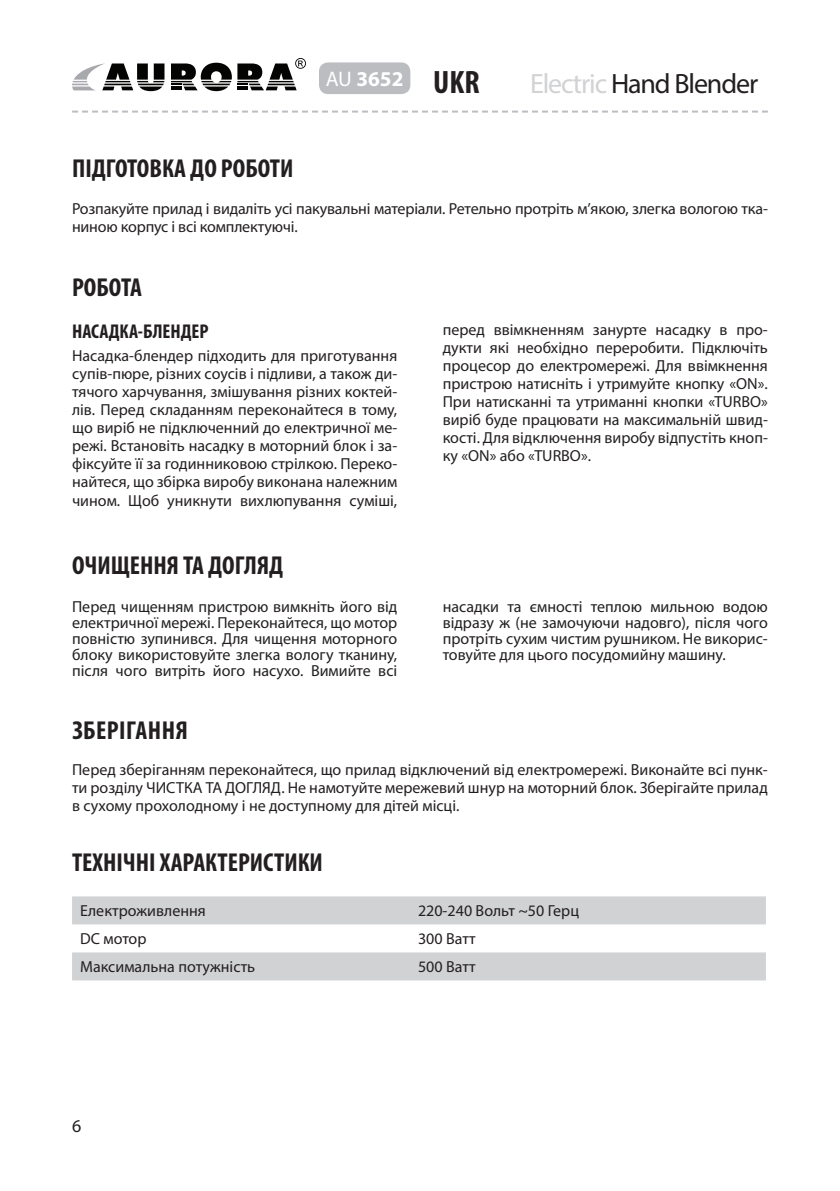
<style>
.page{position:relative;width:840px;height:1191px;background:#fff}
.page>*{position:absolute;margin:0;border:0;box-sizing:border-box;transform-origin:0 0}
.t1{font:28px "Myriad Pro";letter-spacing:-.04em;color:#231f20}
.t2{font:700 condensed 26px "Myriad Pro";color:#231f20}
.t3{font:700 condensed 26px "Myriad Pro";letter-spacing:.02em;color:#231f20}
.t4{font:700 21.2px "Myriad Pro";color:#fff}
.t5{font:700 condensed 20px "Myriad Pro";color:#231f20}
.t6{font:18px "Myriad Pro";color:#231f20}
.t7{font:16px/18px "Myriad Pro";color:#231f20;text-align:justify}
.s1{font-weight:400}
.s2{font-stretch:condensed;font-size:32.4px;color:#231f20}
.s3{color:#d1d2d4}
</style>
<div class="page">
<svg style="left:72px;top:63px;width:92px;height:28px"></svg>
<svg style="left:171px;top:58px;width:135px;height:33px"></svg>
<div style="left:319px;top:62px;width:91px;height:32px;background:#bcbdc0;border-radius:9px"></div>
<svg style="left:72px;top:111px;width:695px;height:2px"></svg>
<svg style="left:72px;top:896px;width:693px;height:84px;fill:#d1d2d4"></svg>
<h2 class="t2" style="left:72px;top:152px;width:223px">ПІДГОТОВКА ДО РОБОТИ</h2>
<h3 class="t4" style="left:326px;top:65px;width:155px"><span class="s1">AU</span> 3652 <span class="s2">UKR</span></h3>
<h1 class="t1" style="left:530px;top:66px;width:229px"><span class="s3">Electric</span> Hand Blender</h1>
<p class="t7" style="left:72px;top:200px;width:697px">Розпакуйте прилад і видаліть усі пакувальні матеріали. Ретельно протріть м’якою, злегка вологою тка&shy;ниною корпус і всі комплектуючі.</p>
<h2 class="t2" style="left:72px;top:271px;width:71px">РОБОТА</h2>
<p class="t5" style="left:72px;top:318px;width:138px">НАСАДКА-БЛЕНДЕР</p>
<p class="t7" style="left:72px;top:347px;width:326px">Насадка-блендер підходить для приготування супів-пюре, різних соусів і підливи, а також ди&shy;тячого харчування, змішування різних коктей&shy;лів. Перед складанням переконайтеся в тому, що виріб не підключенний до електричної ме&shy;режі. Встановіть насадку в моторний блок і за&shy;фіксуйте її за годинниковою стрілкою. Переко&shy;найтеся, що збірка виробу виконана належним чином. Щоб уникнути вихлюпування суміші,</p>
<h2 class="t2" style="left:72px;top:549px;width:212px">ОЧИЩЕННЯ ТА ДОГЛЯД</h2>
<p class="t7" style="left:442px;top:320px;width:326px">перед ввімкненням занурте насадку в про&shy;дукти які необхідно переробити. Підключіть процесор до електромережі. Для ввімкнення пристрою натисніть і утримуйте кнопку «ON».<br>При натисканні та утриманні кнопки «TURBO» виріб буде працювати на максимальній швид&shy;кості. Для відключення виробу відпустіть кноп&shy;ку «ON» або «TURBO».</p>
<p class="t7" style="left:72px;top:598px;width:326px;line-height:16px">Перед чищенням пристрою вимкніть його від електричної мережі. Переконайтеся, що мотор повністю зупинився. Для чищення моторного блоку використовуйте злегка вологу тканину, після чого витріть його насухо. Вимийте всі</p>
<p class="t7" style="left:442px;top:598px;width:326px;line-height:16px">насадки та ємності теплою мильною водою відразу ж (не замочуючи надовго), після чого протріть сухим чистим рушником. Не викорис&shy;товуйте для цього посудомийну машину.</p>
<h2 class="t3" style="left:72px;top:713px;width:117px">ЗБЕРігаННЯ</h2>
<p class="t7" style="left:72px;top:760px;width:697px">Перед зберіганням переконайтеся, що прилад відключений від електромережі. Виконайте всі пунк&shy;ти розділу ЧИСТКА ТА ДОГЛЯД. Не намотуйте мережевий шнур на моторний блок. Зберігайте прилад в сухому прохолодному і не доступному для дітей місці.</p>
<h2 class="t2" style="left:72px;top:846px;width:252px">ТЕХНІЧНІ ХАРАКТЕРИСТИКИ</h2>
<p class="t7" style="left:80px;top:901px;width:127px">Електроживлення</p>
<p class="t7" style="left:418px;top:901px;width:163px">220-240 Вольт ~50 Герц</p>
<p class="t7" style="left:80px;top:929px;width:68px">DC мотор</p>
<p class="t7" style="left:418px;top:929px;width:59px">300 Ватт</p>
<p class="t7" style="left:80px;top:957px;width:177px">Максимальна потужність</p>
<p class="t7" style="left:418px;top:957px;width:59px">500 Ватт</p>
<p class="t6" style="left:72px;top:1115px;width:11px">6</p>
</div>
